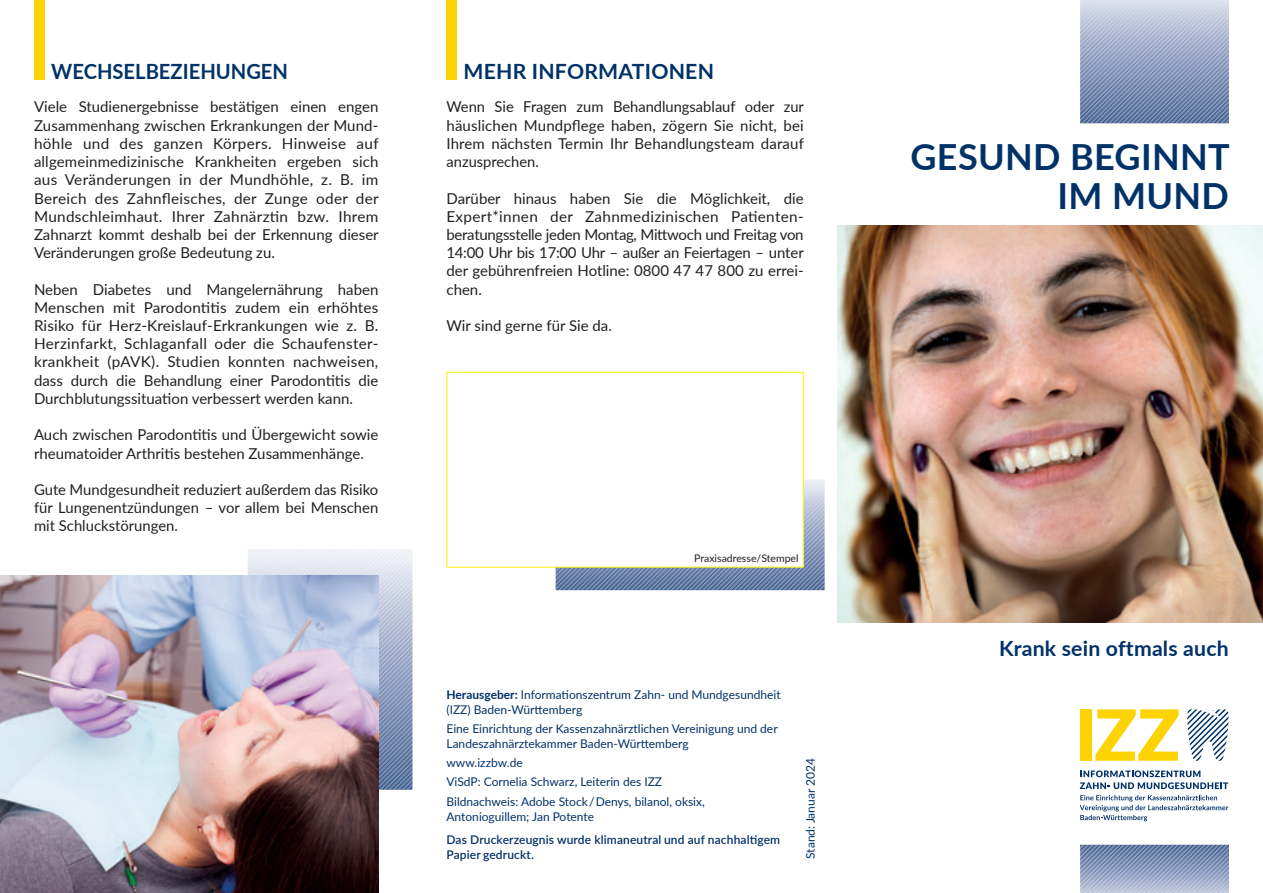
<style>
.page{position:relative;width:1263px;height:893px;background:#fff}
.page>*{position:absolute;margin:0;border:0;box-sizing:border-box;transform-origin:0 0}
.t1{font:700 36px/39px "Lato";letter-spacing:.01em;color:#003268;text-align:right}
.t2{font:700 21px "Lato";letter-spacing:.01em;color:#003268}
.t3{font:700 21px "Lato";letter-spacing:.01em;color:#003268;scale:.96 1}
.t4{font:15px/18.1px "Lato";color:#231f20;text-align:justify}
.t5{font:12px/15px "Lato";color:#003268}
.t6{font:600 12px/15px "Lato";letter-spacing:.01em;color:#003268}
.t7{font:10.5px "Lato";color:#231f20}
.s1{font-weight:700}
</style>
<div class="page">
<img style="left:838px;top:225px;width:425px;height:397px">
<svg style="left:1080px;top:770px;width:148px;height:19px"></svg>
<svg style="left:1080px;top:795px;width:148px;height:26px"></svg>
<svg style="left:1187px;top:709px;width:41px;height:52px"></svg>
<div style="left:1080px;top:709px;width:12px;height:52px;background:#fed304"></div>
<svg style="left:1095px;top:709px;width:84px;height:52px"></svg>
<svg style="left:1080px;top:0;width:149px;height:123px;background:#98a7c4"></svg>
<svg style="left:1080px;top:845px;width:149px;height:48px;background:#8f9fbf"></svg>
<div style="left:34px;top:0;width:11px;height:79px;background:#fed304"></div>
<svg style="left:248px;top:549px;width:164px;height:241px;background:#b5bfd4"></svg>
<img style="left:0;top:575px;width:378px;height:318px">
<div style="left:446px;top:0;width:11px;height:79px;background:#fed304"></div>
<svg style="left:556px;top:480px;width:269px;height:110px;background:#7d90ae"></svg>
<div style="left:446px;top:372px;width:358px;height:195px;background:#fff;border:1px solid #fff101"></div>
<h2 class="t3" style="left:51px;top:56px;width:248px">WECHSELBEZIEHUNGEN</h2>
<p class="t4" style="left:34px;top:97px;width:346px">Viele Studienergebnisse bestätigen einen engen Zusammenhang zwischen Erkrankungen der Mund&shy;höhle und des ganzen Körpers. Hinweise auf allgemeinmedizinische Krankheiten ergeben sich aus Veränderungen in der Mundhöhle, z. B. im Bereich des Zahnfleisches, der Zunge oder der Mundschleimhaut. Ihrer Zahnärztin bzw. Ihrem Zahnarzt kommt deshalb bei der Erkennung dieser Veränderungen große Bedeutung zu.</p>
<p class="t4" style="left:34px;top:279px;width:346px">Neben Diabetes und Mangelernährung haben Menschen mit Parodontitis zudem ein erhöhtes Risiko für Herz-Kreislauf-Erkrankungen wie z. B.<br>Herzinfarkt, Schlaganfall oder die Schaufenster&shy;krankheit (pAVK). Studien konnten nachweisen, dass durch die Behandlung einer Parodontitis die Durchblutungssituation verbessert werden kann.</p>
<p class="t4" style="left:34px;top:425px;width:346px">Auch zwischen Parodontitis und Übergewicht sowie rheumatoider Arthritis bestehen Zusammenhänge.</p>
<p class="t4" style="left:34px;top:480px;width:346px">Gute Mundgesundheit reduziert außerdem das Risiko für Lungenentzündungen – vor allem bei Menschen mit Schluckstörungen.</p>
<h2 class="t2" style="left:463px;top:56px;width:252px">MEHR INFORMATIONEN</h2>
<p class="t4" style="left:446px;top:97px;width:359px">Wenn Sie Fragen zum Behandlungsablauf oder zur häuslichen Mundpflege haben, zögern Sie nicht, bei Ihrem nächsten Termin Ihr Behandlungsteam darauf anzusprechen.</p>
<p class="t4" style="left:446px;top:188px;width:359px">Darüber hinaus haben Sie die Möglichkeit, die Expert*innen der Zahnmedizinischen Patienten&shy;beratungsstelle jeden Montag, Mittwoch und Freitag von 14:00 Uhr bis 17:00 Uhr – außer an Feiertagen – unter der gebührenfreien Hotline: 0800 47 47 800 zu errei&shy;chen.</p>
<p class="t4" style="left:446px;top:316px;width:167px">Wir sind gerne für Sie da.</p>
<p class="t7" style="left:694px;top:550px;width:106px">Praxisadresse/Stempel</p>
<p class="t5" style="left:446px;top:686px;width:336px"><span class="s1">Herausgeber:</span> Informationszentrum Zahn- und Mundgesundheit (IZZ) Baden-Württemberg</p>
<p class="t5" style="left:446px;top:720px;width:333px">Eine Einrichtung der Kassenzahnärztlichen Vereinigung und der<br>Landeszahnärztekammer Baden-Württemberg</p>
<p class="t5" style="left:446px;top:753px;width:260px;line-height:19.2px">www.izzbw.de<br>ViSdP: Cornelia Schwarz, Leiterin des IZZ<br>Bildnachweis: Adobe Stock/Denys, bilanol, oksix,</p>
<p class="t5" style="left:446px;top:808px;width:149px">Antonioguillem; Jan Potente</p>
<p class="t6" style="left:446px;top:832px;width:335px">Das Druckerzeugnis wurde klimaneutral und auf nachhaltigem<br>Papier gedruckt.</p>
<p class="t5" style="left:802px;top:859px;width:102px;rotate:-90deg">Stand: Januar 2024</p>
<h1 class="t1" style="left:910px;top:136px;width:321px">GESUND BEGINNT<br>IM MUND</h1>
<h2 class="t2" style="left:999px;top:632px;width:231px">Krank sein oftmals auch</h2>
</div>
